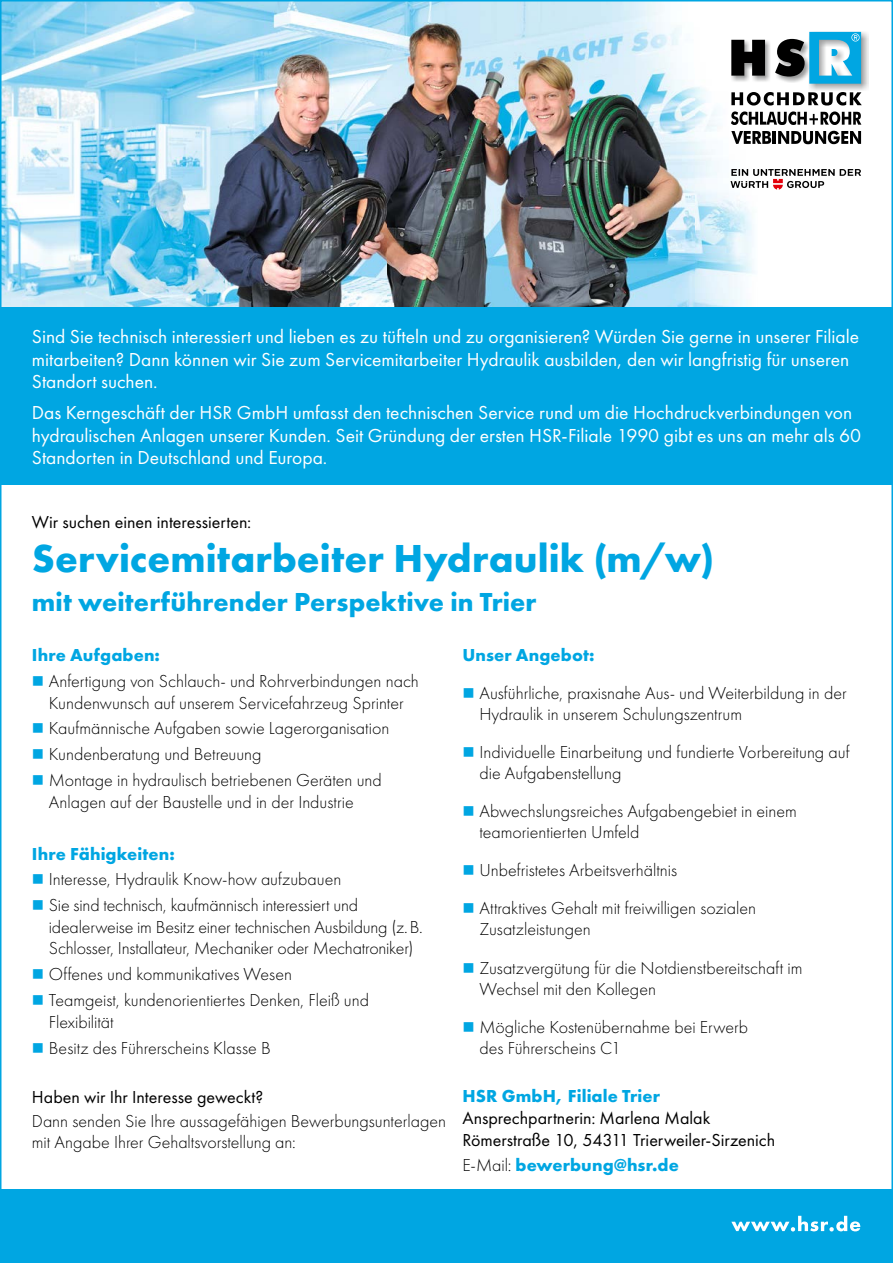
<style>
.page{position:relative;width:893px;height:1263px;background:#fff}
.page>*{position:absolute;margin:0;border:0;box-sizing:border-box;transform-origin:0 0}
.t1{font:700 40.5px "Futura PT";color:#00a6e2}
.t2{font:700 27px "Futura PT";letter-spacing:.005em;color:#00a6e2}
.t3{font:19.5px/22.5px "Futura PT";color:#fff}
.t4{font:300 18px/21.6px "Futura PT";color:#000}
.t5{font:18px/21.6px "Futura PT";color:#000}
.t6{font:700 18px "Futura PT";letter-spacing:.005em;color:#00a6e2}
.s1{color:#00a6e2}
.s2{font-weight:300;color:#000}
</style>
<div class="page">
<img style="left:3px;top:3px;width:181px;height:304px">
<img style="left:184px;top:3px;width:406px;height:300px">
<img style="left:184px;top:303px;width:406px;height:4px">
<img style="left:590px;top:3px;width:165px;height:304px">
<svg style="left:690px;top:3px;width:179px;height:228px"></svg>
<div style="left:0;top:1189px;width:893px;height:74px;background:#00a6e2"></div>
<img style="left:808px;top:31px;width:60px;height:60px">
<svg style="left:731px;top:32px;width:130px;height:52px"></svg>
<svg style="left:731px;top:131px;width:130px;height:13px"></svg>
<svg style="left:731px;top:92px;width:131px;height:33px"></svg>
<svg style="left:730px;top:169px;width:131px;height:21px"></svg>
<svg style="left:731px;top:1216px;width:129px;height:15px"></svg>
<div style="left:0;top:307px;width:893px;height:178px;background:#00a6e2"></div>
<p class="t3" style="left:32px;top:325px;width:829px">Sind Sie technisch interessiert und lieben es zu tüfteln und zu organisieren? Würden Sie gerne in unserer Filiale mitarbeiten? Dann können wir Sie zum Servicemitarbeiter Hydraulik ausbilden, den wir langfristig für unseren<br>Standort suchen.</p>
<p class="t3" style="left:32px;top:401px;width:831px">Das Kerngeschäft der HSR GmbH umfasst den technischen Service rund um die Hochdruckverbindungen von hydraulischen Anlagen unserer Kunden. Seit Gründung der ersten HSR-Filiale 1990 gibt es uns an mehr als 60<br>Stand orten in Deutschland und Europa.</p>
<p class="t5" style="left:32px;top:511px;width:221px">Wir suchen einen interessierten:</p>
<h1 class="t1" style="left:32px;top:533px;width:684px">Servicemitarbeiter Hydraulik (m/w)</h1>
<h2 class="t2" style="left:32px;top:584px;width:506px">mit weiterführender Perspektive in Trier</h2>
<p class="t6" style="left:32px;top:643px;width:130px">Ihre Aufgaben:</p>
<p class="t4" style="left:32px;top:670px;width:388px;text-align:center"><span class="s1">■</span> Anfertigung von Schlauch- und Rohrverbindungen nach<br>Kundenwunsch auf unserem Servicefahrzeug Sprinter</p>
<p class="t4" style="left:32px;top:718px;width:359px"><span class="s1">■</span> Kaufmännische Aufgaben sowie Lagerorganisation</p>
<p class="t4" style="left:32px;top:744px;width:231px"><span class="s1">■</span> Kundenberatung und Betreuung</p>
<p class="t4" style="left:49px;top:769px;width:334px;text-indent:-17px"><span class="s1">■</span> Montage in hydraulisch betriebenen Geräten und<br>Anlagen auf der Baustelle und in der Industrie</p>
<p class="t6" style="left:32px;top:842px;width:145px">Ihre Fähigkeiten:</p>
<p class="t4" style="left:32px;top:869px;width:311px"><span class="s1">■</span> Interesse, Hydraulik Know-how aufzubauen</p>
<p class="t4" style="left:49px;top:894px;width:376px;text-indent:-17px"><span class="s1">■</span> Sie sind technisch, kaufmännisch interessiert und idealerweise im Besitz einer technischen Ausbildung (z. B.<br>Schlosser, Installateur, Mechaniker oder Mechatroniker)</p>
<p class="t4" style="left:32px;top:964px;width:262px"><span class="s1">■</span> Offenes und kommunikatives Wesen</p>
<p class="t4" style="left:49px;top:989px;width:322px;text-indent:-17px"><span class="s1">■</span> Teamgeist, kundenorientiertes Denken, Fleiß und<br>Flexibilität</p>
<p class="t4" style="left:32px;top:1037px;width:240px"><span class="s1">■</span> Besitz des Führerscheins Klasse B</p>
<p class="t5" style="left:32px;top:1086px;width:233px">Haben wir Ihr Interesse geweckt?</p>
<p class="t4" style="left:32px;top:1110px;width:416px">Dann senden Sie Ihre aussagefähigen Bewerbungs unterlagen mit Angabe Ihrer Gehaltsvorstellung an:</p>
<p class="t6" style="left:462px;top:643px;width:134px">Unser Angebot:</p>
<p class="t4" style="left:479px;top:683px;width:369px;line-height:21px;text-indent:-17px"><span class="s1">■</span> Ausführliche, praxisnahe Aus- und Weiterbildung in der<br>Hydraulik in unserem Schulungszentrum</p>
<p class="t4" style="left:479px;top:742px;width:372px;line-height:21px;text-indent:-17px"><span class="s1">■</span> Individuelle Einarbeitung und fundierte Vorbereitung auf die Aufgabenstellung</p>
<p class="t4" style="left:479px;top:801px;width:319px;line-height:21px;text-indent:-17px"><span class="s1">■</span> Abwechslungsreiches Aufgabengebiet in einem teamorientierten Umfeld</p>
<p class="t4" style="left:462px;top:860px;width:216px"><span class="s1">■</span> Unbefristetes Arbeitsverhältnis</p>
<p class="t4" style="left:479px;top:898px;width:278px;line-height:21px;text-indent:-17px"><span class="s1">■</span> Attraktives Gehalt mit freiwilligen sozialen<br>Zusatzleistungen</p>
<p class="t4" style="left:479px;top:957px;width:325px;line-height:21px;text-indent:-17px"><span class="s1">■</span> Zusatzvergütung für die Notdienstbereitschaft im<br>Wechsel mit den Kollegen</p>
<p class="t4" style="left:479px;top:1016px;width:270px;line-height:21px;text-indent:-17px"><span class="s1">■</span> Mögliche Kostenübernahme bei Erwerb des Führerscheins C1</p>
<p class="t6" style="left:462px;top:1085px;width:199px">HSR GmbH, Filiale Trier</p>
<p class="t5" style="left:462px;top:1107px;width:314px">Ansprechpartnerin: Marlena Malak<br>Römerstraße 10, 54311 Trierweiler-Sirzenich</p>
<p class="t6" style="left:462px;top:1154px;width:218px"><span class="s2">E-Mail:</span> bewerbung@hsr.de</p>
</div>
